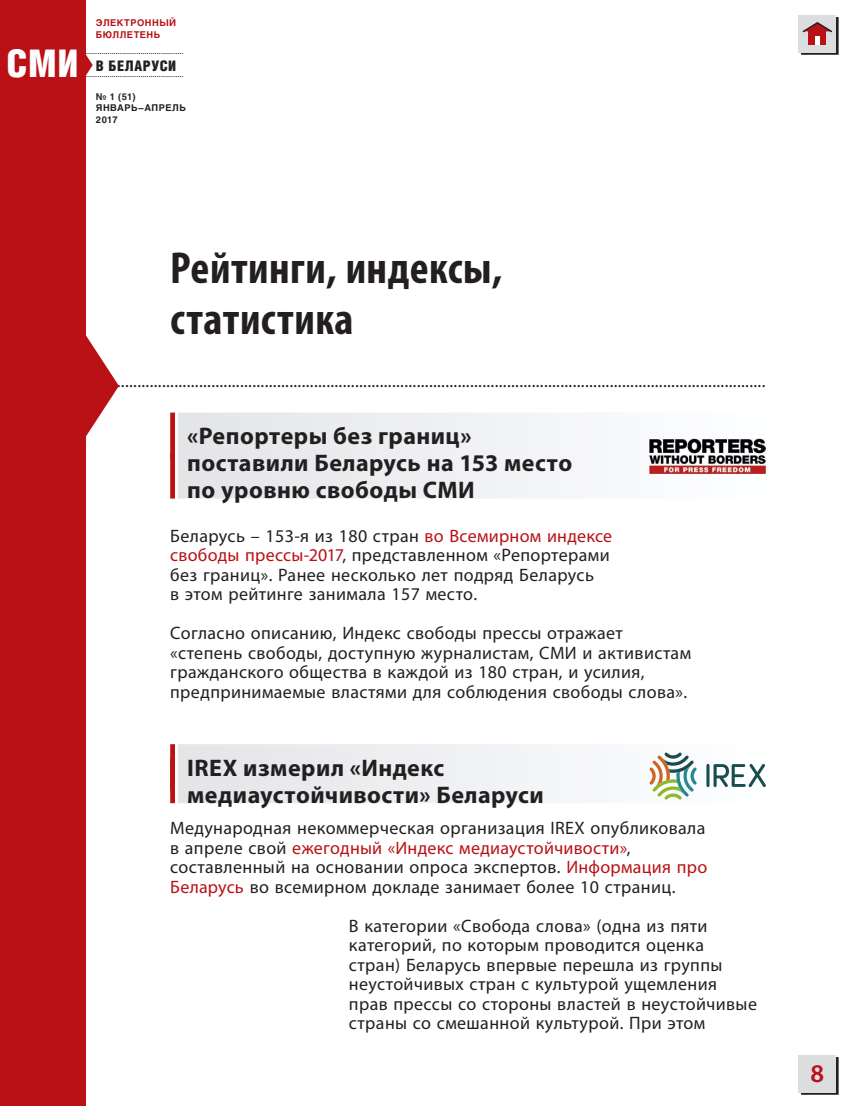
<style>
.page{position:relative;width:851px;height:1106px;background:#fff}
.page>*{position:absolute;margin:0;border:0;box-sizing:border-box;transform-origin:0 0}
.t1{font:700 condensed 45px/51px "Myriad Pro";letter-spacing:.01em;color:#231f20}
.t2{font:38.25px "Helios Cond Black C";color:#fff}
.t3{font:600 25.5px "Myriad Pro";color:#b91115}
.t4{font:700 24px/27px "Myriad Pro";letter-spacing:.02em;color:#231f20}
.t5{font:18px/19.5px "Myriad Pro";letter-spacing:.02em;color:#231f20}
.t6{font:14.55px "Helios Cond Black C";letter-spacing:.035em;color:#231f20}
.t7{font:700 9.3px/11.1px "Helios C";letter-spacing:.05em;color:#231f20}
.t8{font:700 9.3px/12px "Helios C";letter-spacing:.055em;color:#b91115}
.t9{font:9px "Myriad Pro";color:#231f20}
.s1{color:#b91115}
</style>
<div class="page">
<svg style="left:800px;top:17px;width:38px;height:37px"></svg>
<div style="left:798px;top:15px;width:38px;height:37px;background:#dcdddf"></div>
<svg style="left:800px;top:1057px;width:38px;height:37px"></svg>
<div style="left:798px;top:1054px;width:38px;height:38px;background:#dcdddf"></div>
<div style="left:0;top:0;width:85px;height:1106px;background:#b91115"></div>
<svg style="left:85px;top:51px;width:8px;height:28px"></svg>
<div style="left:808px;top:31px;width:17px;height:14px;background:#b91115"></div>
<div style="left:814px;top:36px;width:5px;height:8px;background:#fff"></div>
<svg style="left:802px;top:22px;width:31px;height:12px"></svg>
<div style="left:170px;top:412px;width:595px;height:47px;background:linear-gradient(to right,#e2dfe1,#feffff)"></div>
<div style="left:170px;top:453px;width:595px;height:45px;background:linear-gradient(to right,#e4e3e6,#fbf7f9)"></div>
<div style="left:170px;top:744px;width:595px;height:46px;background:linear-gradient(to right,#e2dfe1,#feffff)"></div>
<div style="left:170px;top:758px;width:595px;height:45px;background:linear-gradient(to right,#e2dfe1,#feffff)"></div>
<svg style="left:85px;top:269px;width:34px;height:233px"></svg>
<img style="left:649px;top:438px;width:116px;height:35px">
<hr style="left:706px;top:764px;width:3px;height:23px;background:#184c4f;border-radius:2px">
<svg style="left:713px;top:763px;width:52px;height:24px"></svg>
<svg style="left:649px;top:752px;width:47px;height:47px"></svg>
<p class="t8" style="left:96px;top:17px;width:82px">ЭЛЕКТРОННЫЙ<br>БЮЛЛЕТЕНЬ</p>
<h2 class="t2" style="left:6px;top:41px;width:74px">СМИ</h2>
<p class="t6" style="left:96px;top:57px;width:82px">В БЕЛАРУСИ</p>
<p class="t9" style="left:85px;top:46px;width:100px">................................................</p>
<p class="t9" style="left:85px;top:68px;width:100px">................................................</p>
<p class="t7" style="left:96px;top:91px;width:91px">№ 1 (51)<br>ЯНВАРЬ–АПРЕЛЬ<br>2017</p>
<h1 class="t1" style="left:170px;top:241px;width:333px">Рейтинги, индексы, статистика</h1>
<p class="t5" style="left:117px;top:370px;width:650px">..............................................................................................................................................................</p>
<h3 class="t4" style="left:187px;top:422px;width:386px">«Репортеры без границ» поставили Беларусь на 153 место по уровню свободы СМИ</h3>
<p class="t5" style="left:170px;top:525px;width:443px">Беларусь – 153-я из 180 стран <span class="s1">во Всемирном индексе свободы прессы-2017</span>, представленном «Репортерами без границ». Ранее несколько лет подряд Беларусь<br>в этом рейтинге занимала 157 место.</p>
<p class="t5" style="left:170px;top:623px;width:522px">Согласно описанию, Индекс свободы прессы отражает «степень свободы, доступную журналистам, СМИ и активистам гражданского общества в каждой из 180 стран, и усилия, предпринимаемые властями для соблюдения свободы слова».</p>
<h3 class="t4" style="left:187px;top:753px;width:358px">IREX измерил «Индекс медиаустойчивости» Беларуси</h3>
<p class="t5" style="left:170px;top:818px;width:538px">Медународная некоммерческая организация IREX опубликовала в апреле свой <span class="s1">ежегодный «Индекс медиаустойчивости»</span>, составленный на основании опроса экспертов. <span class="s1">Информация про Беларусь</span> во всемирном докладе занимает более 10 страниц.</p>
<p class="t5" style="left:349px;top:915px;width:409px">В категории «Свобода слова» (одна из пяти категорий, по которым проводится оценка стран) Беларусь впервые перешла из группы неустойчивых стран с культурой ущемления прав прессы со стороны властей в неустойчивые страны со смешанной культурой. При этом</p>
<h3 class="t3" style="left:810px;top:1057px;width:15px">8</h3>
</div>
